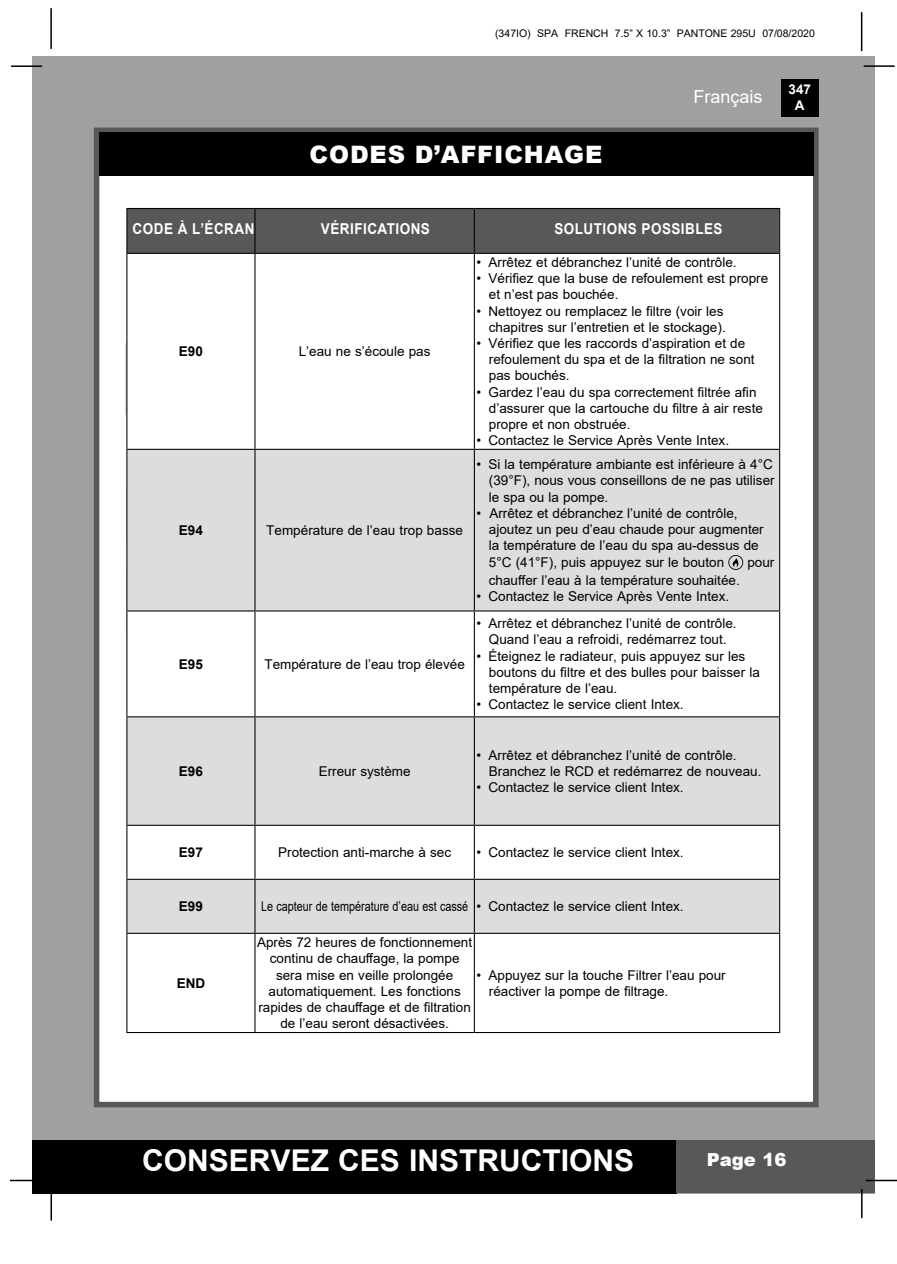
<style>
.page{position:relative;width:897px;height:1264px;background:#fff}
.page>*{position:absolute;margin:0;border:0;box-sizing:border-box;transform-origin:0 0}
.t1{font:700 30px "Arial";color:#fff}
.t2{font:900 24px "Arial";letter-spacing:.035em;color:#fff}
.t3{font:18px "Arial";color:#fff}
.t4{font:900 18px "Arial";color:#fff}
.t5{font:700 15px "Arial";letter-spacing:.035em;color:#fff;scale:.9 1}
.t6{font:13.5px/16.2px "Arial";color:#000}
.t7{font:13.5px "Arial";color:#000;scale:.8 1}
.t8{font:700 13.5px "Arial";color:#000}
.t9{font:700 13.5px/16.2px "Arial";color:#fff;text-align:center}
.t10{font:10.5px "Arial";color:#000}
</style>
<div class="page">
<div style="left:33px;top:56px;width:842px;height:1137px;background:#9fa0a0"></div>
<div style="left:780px;top:79px;width:38px;height:38px;background:#000"></div>
<hr style="left:863px;top:65px;width:31px;height:2px;background:#000">
<hr style="left:50px;top:8px;width:2px;height:41px;background:#000">
<hr style="left:860px;top:12px;width:2px;height:39px;background:#000">
<div style="left:33px;top:1140px;width:644px;height:53px;background:#000"></div>
<div style="left:676px;top:1140px;width:199px;height:53px;background:#595757"></div>
<hr style="left:865px;top:1179px;width:31px;height:2px;background:#000">
<hr style="left:860px;top:1189px;width:2px;height:29px;background:#000">
<hr style="left:50px;top:1190px;width:2px;height:30px;background:#000">
<hr style="left:10px;top:1179px;width:31px;height:2px;background:#000">
<hr style="left:11px;top:65px;width:31px;height:2px;background:#000">
<div style="left:94px;top:128px;width:724px;height:979px;background:#fff;border:6px solid #595757"></div>
<div style="left:99px;top:132px;width:714px;height:44px;background:#000"></div>
<div style="left:127px;top:209px;width:652px;height:45px;background:#595757"></div>
<svg style="left:127px;top:254px;width:652px;height:195px"></svg>
<svg style="left:127px;top:450px;width:652px;height:375px;fill:#dcdddd"></svg>
<svg style="left:127px;top:826px;width:652px;height:206px"></svg>
<hr style="left:126px;top:208px;width:129px;height:1px;background:#000">
<hr style="left:126px;top:209px;width:1px;height:44px;background:#000">
<hr style="left:255px;top:208px;width:219px;height:1px;background:#000">
<hr style="left:254px;top:209px;width:1px;height:44px;background:#000">
<hr style="left:474px;top:208px;width:306px;height:1px;background:#000">
<hr style="left:474px;top:209px;width:1px;height:44px;background:#000">
<hr style="left:779px;top:209px;width:1px;height:44px;background:#000">
<hr style="left:126px;top:253px;width:129px;height:1px;background:#000">
<hr style="left:126px;top:254px;width:1px;height:195px;background:#000">
<hr style="left:255px;top:253px;width:219px;height:1px;background:#000">
<hr style="left:254px;top:254px;width:1px;height:195px;background:#000">
<hr style="left:474px;top:253px;width:306px;height:1px;background:#000">
<hr style="left:474px;top:254px;width:1px;height:195px;background:#000">
<hr style="left:779px;top:254px;width:1px;height:195px;background:#000">
<hr style="left:126px;top:449px;width:129px;height:1px;background:#000">
<hr style="left:126px;top:450px;width:1px;height:160px;background:#000">
<hr style="left:255px;top:449px;width:219px;height:1px;background:#000">
<hr style="left:254px;top:450px;width:1px;height:160px;background:#000">
<hr style="left:474px;top:449px;width:306px;height:1px;background:#000">
<hr style="left:474px;top:450px;width:1px;height:160px;background:#000">
<hr style="left:779px;top:450px;width:1px;height:160px;background:#000">
<hr style="left:126px;top:610px;width:129px;height:1px;background:#000">
<hr style="left:126px;top:611px;width:1px;height:105px;background:#000">
<hr style="left:255px;top:610px;width:219px;height:1px;background:#000">
<hr style="left:254px;top:611px;width:1px;height:105px;background:#000">
<hr style="left:474px;top:610px;width:306px;height:1px;background:#000">
<hr style="left:474px;top:611px;width:1px;height:105px;background:#000">
<hr style="left:779px;top:611px;width:1px;height:105px;background:#000">
<hr style="left:126px;top:716px;width:129px;height:1px;background:#000">
<hr style="left:126px;top:717px;width:1px;height:108px;background:#000">
<hr style="left:255px;top:716px;width:219px;height:1px;background:#000">
<hr style="left:254px;top:717px;width:1px;height:108px;background:#000">
<hr style="left:474px;top:716px;width:306px;height:1px;background:#000">
<hr style="left:474px;top:717px;width:1px;height:108px;background:#000">
<hr style="left:779px;top:717px;width:1px;height:108px;background:#000">
<hr style="left:126px;top:825px;width:129px;height:1px;background:#000">
<hr style="left:126px;top:826px;width:1px;height:53px;background:#000">
<hr style="left:255px;top:825px;width:219px;height:1px;background:#000">
<hr style="left:254px;top:826px;width:1px;height:53px;background:#000">
<hr style="left:474px;top:825px;width:306px;height:1px;background:#000">
<hr style="left:474px;top:826px;width:1px;height:53px;background:#000">
<hr style="left:779px;top:826px;width:1px;height:53px;background:#000">
<hr style="left:126px;top:879px;width:129px;height:1px;background:#000">
<hr style="left:126px;top:880px;width:1px;height:53px;background:#000">
<hr style="left:255px;top:879px;width:219px;height:1px;background:#000">
<hr style="left:254px;top:880px;width:1px;height:53px;background:#000">
<hr style="left:474px;top:879px;width:306px;height:1px;background:#000">
<hr style="left:474px;top:880px;width:1px;height:53px;background:#000">
<hr style="left:779px;top:880px;width:1px;height:53px;background:#000">
<hr style="left:126px;top:933px;width:129px;height:1px;background:#000">
<hr style="left:126px;top:934px;width:1px;height:98px;background:#000">
<hr style="left:255px;top:933px;width:219px;height:1px;background:#000">
<hr style="left:254px;top:934px;width:1px;height:98px;background:#000">
<hr style="left:474px;top:933px;width:306px;height:1px;background:#000">
<hr style="left:474px;top:934px;width:1px;height:98px;background:#000">
<hr style="left:779px;top:934px;width:1px;height:98px;background:#000">
<hr style="left:126px;top:1032px;width:129px;height:1px;background:#000">
<hr style="left:255px;top:1032px;width:219px;height:1px;background:#000">
<hr style="left:474px;top:1032px;width:306px;height:1px;background:#000">
<svg style="left:728px;top:555px;width:15px;height:15px"></svg>
<p class="t10" style="left:495px;top:29px;width:321px">(347IO) SPA FRENCH 7.5” X 10.3” PANTONE 295U 07/08/2020</p>
<h2 class="t2" style="left:309px;top:145px;width:294px">CODES D’AFFICHAgE</h2>
<h3 class="t3" style="left:693px;top:90px;width:71px">Français</h3>
<p class="t9" style="left:788px;top:81px;width:24px">347<br>A</p>
<p class="t5" style="left:133px;top:218px;width:137px">CODE à L’éCRAN</p>
<p class="t5" style="left:321px;top:218px;width:123px">VéRIfICATIONS</p>
<p class="t5" style="left:554px;top:218px;width:188px">SOLUTIONS POSSIBLES</p>
<p class="t8" style="left:179px;top:342px;width:26px">E90</p>
<p class="t6" style="left:299px;top:344px;width:133px">L’eau ne s’écoule pas</p>
<p class="t8" style="left:179px;top:521px;width:26px">E94</p>
<p class="t6" style="left:266px;top:523px;width:198px">Température de l’eau trop basse</p>
<p class="t8" style="left:179px;top:654px;width:26px">E95</p>
<p class="t6" style="left:264px;top:657px;width:202px">Température de l’eau trop élevée</p>
<p class="t6" style="left:476px;top:254px;width:262px">• Arrêtez et débranchez l’unité de contrôle.</p>
<p class="t6" style="left:489px;top:270px;width:281px;text-indent:-12px">• Vérifiez que la buse de refoulement est propre et n’est pas bouchée.</p>
<p class="t6" style="left:476px;top:303px;width:251px;text-align:right">• Nettoyez ou remplacez le filtre (voir les chapitres sur l’entretien et le stockage).</p>
<p class="t6" style="left:489px;top:335px;width:267px;text-indent:-12px">• Vérifiez que les raccords d’aspiration et de refoulement du spa et de la filtration ne sont pas bouchés.</p>
<p class="t6" style="left:489px;top:384px;width:275px;text-indent:-12px">• Gardez l’eau du spa correctement filtrée afin d’assurer que la cartouche du filtre à air reste propre et non obstruée.</p>
<p class="t6" style="left:476px;top:432px;width:254px">• Contactez le Service Après Vente Intex.</p>
<p class="t6" style="left:489px;top:456px;width:287px;text-indent:-12px">• Si la température ambiante est inférieure à 4°C (39°F), nous vous conseillons de ne pas utiliser le spa ou la pompe.</p>
<p class="t6" style="left:489px;top:505px;width:276px;text-indent:-12px">• Arrêtez et débranchez l’unité de contrôle, ajoutez un peu d’eau chaude pour augmenter la température de l’eau du spa au-dessus de 5°C (41°F), puis appuyez sur le bouton</p>
<p class="t6" style="left:747px;top:555px;width:29px">pour</p>
<p class="t6" style="left:489px;top:571px;width:252px">chauffer l’eau à la température souhaitée.</p>
<p class="t6" style="left:476px;top:588px;width:254px">• Contactez le Service Après Vente Intex.</p>
<p class="t6" style="left:476px;top:615px;width:262px;text-align:center">• Arrêtez et débranchez l’unité de contrôle.<br>Quand l’eau a refroidi, redémarrez tout.</p>
<p class="t6" style="left:489px;top:648px;width:272px;text-indent:-12px">• Éteignez le radiateur, puis appuyez sur les boutons du filtre et des bulles pour baisser la température de l’eau.</p>
<p class="t6" style="left:476px;top:696px;width:209px">• Contactez le service client Intex.</p>
<p class="t8" style="left:179px;top:761px;width:26px">E96</p>
<p class="t6" style="left:319px;top:763px;width:93px">Erreur système</p>
<p class="t6" style="left:489px;top:747px;width:274px;text-indent:-12px">• Arrêtez et débranchez l’unité de contrôle.<br>Branchez le RCD et redémarrez de nouveau.</p>
<p class="t6" style="left:476px;top:779px;width:209px">• Contactez le service client Intex.</p>
<p class="t8" style="left:179px;top:843px;width:26px">E97</p>
<p class="t6" style="left:278px;top:844px;width:174px">Protection anti-marche à sec</p>
<p class="t6" style="left:476px;top:844px;width:209px">• Contactez le service client Intex.</p>
<p class="t8" style="left:179px;top:897px;width:26px">E99</p>
<p class="t7" style="left:261px;top:901px;width:530px">Le capteur de température d’eau est cassé • Contactez le service client Intex.</p>
<p class="t8" style="left:177px;top:973px;width:30px">END</p>
<p class="t6" style="left:257px;top:934px;width:216px;text-align:center">Après 72 heures de fonctionnement continu de chauffage, la pompe sera mise en veille prolongée automatiquement. Les fonctions rapides de chauffage et de filtration de l’eau seront désactivées.</p>
<p class="t6" style="left:489px;top:966px;width:238px;text-indent:-12px">• Appuyez sur la touche Filtrer l’eau pour réactiver la pompe de filtrage.</p>
<h1 class="t1" style="left:142px;top:1143px;width:493px">CONSERVEZ CES INSTRUCTIONS</h1>
<h3 class="t4" style="left:706px;top:1153px;width:81px">Page 16</h3>
</div>
